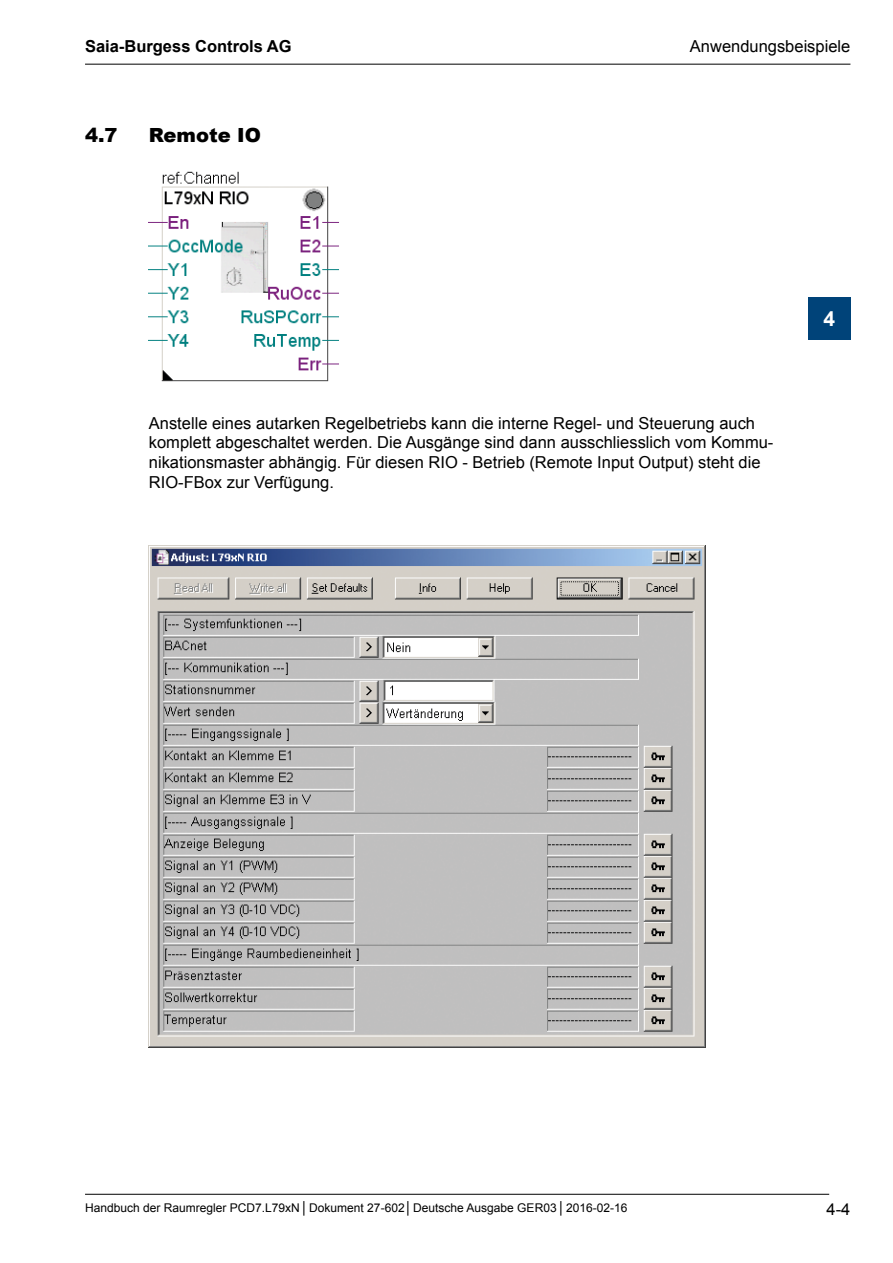
<style>
.page{position:relative;width:893px;height:1263px;background:#fff}
.page>*{position:absolute;margin:0;border:0;box-sizing:border-box;transform-origin:0 0}
.t1{font:700 21px "Arial";color:#fff}
.CH_Ueberschrift_2{font:900 19.5px "Arial";color:#000}
.CH_Fliesstext{font:16.5px/19.8px "Arial";color:#000}
.t2{font:700 16.5px "Arial";color:#000}
.t3{font:12px "Arial";color:#000}
</style>
<div class="page">
<hr style="left:85px;top:64px;width:765px;height:1px;background:#000">
<hr style="left:85px;top:1194px;width:744px;height:1px;background:#000">
<div style="left:808px;top:298px;width:42px;height:42px;background:#004379"></div>
<img style="left:149px;top:171px;width:190px;height:211px">
<img style="left:149px;top:545px;width:556px;height:502px">
<p class="t2" style="left:85px;top:36px;width:208px">Saia-Burgess Controls AG</p>
<p class="CH_Ueberschrift_2" style="left:85px;top:120px;width:34px">4.7</p>
<p class="CH_Ueberschrift_2" style="left:149px;top:120px;width:114px">Remote IO</p>
<p class="CH_Fliesstext" style="left:690px;top:37px;width:162px">Anwendungsbeispiele</p>
<p class="t1" style="left:823px;top:304px;width:13px">4</p>
<p class="CH_Fliesstext" style="left:149px;top:413px;width:626px">Anstelle eines autarken Regelbetriebs kann die interne Regel- und Steuerung auch komplett abgeschaltet werden. Die Ausgänge sind dann ausschliesslich vom Kommu&shy;nikationsmaster abhängig. Für diesen RIO - Betrieb (Remote Input Output) steht die RIO-FBox zur Verfügung.</p>
<p class="t3" style="left:85px;top:1200px;width:544px">Handbuch der Raumregler PCD7.L79xN │ Dokument 27-602│ Deutsche Ausgabe GER03 │ 2016-02-16</p>
<p class="CH_Fliesstext" style="left:827px;top:1200px;width:25px">4-4</p>
</div>
